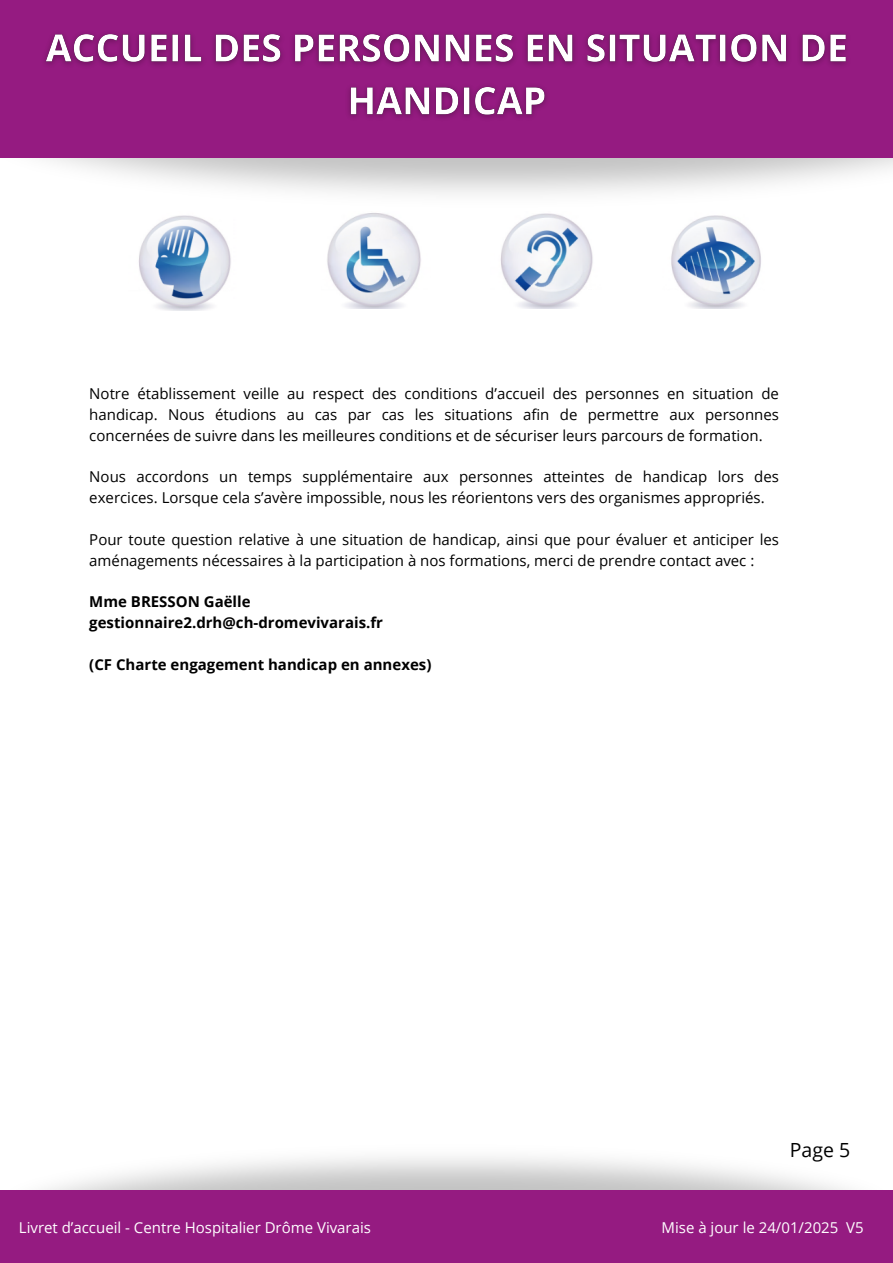
<style>
.page{position:relative;width:893px;height:1263px;background:#fff}
.page>*{position:absolute;margin:0;border:0;box-sizing:border-box;transform-origin:0 0}
.t1{font:19.5px "Open Sans";color:#000}
.t2{font:15px/20.9px "Open Sans";color:#000}
.t3{font:700 15px/20.9px "Open Sans";color:#000}
.t4{font:15px "Open Sans";color:#fff}
</style>
<div class="page">
<img style="left:0;top:157px;width:893px;height:37px">
<div style="left:0;top:0;width:893px;height:157px;background:#951b81"></div>
<div style="left:0;top:1190px;width:893px;height:73px;background:#951b81"></div>
<img style="left:138px;top:215px;width:93px;height:96px">
<img style="left:671px;top:215px;width:90px;height:93px">
<img style="left:500px;top:213px;width:93px;height:95px">
<img style="left:327px;top:213px;width:94px;height:95px">
<img style="left:45px;top:33px;width:802px;height:85px">
<p class="t2" style="left:89px;top:383px;width:691px;text-align:justify">Notre établissement veille au respect des conditions d’accueil des personnes en situation de handicap. Nous étudions au cas par cas les situations afin de permettre aux personnes concernées de suivre dans les meilleures conditions et de sécuriser leurs parcours de formation.</p>
<p class="t2" style="left:89px;top:466px;width:691px">Nous accordons un temps supplémentaire aux personnes atteintes de handicap lors des exercices. Lorsque cela s’avère impossible, nous les réorientons vers des organismes appropriés.</p>
<p class="t2" style="left:89px;top:528px;width:691px">Pour toute question relative à une situation de handicap, ainsi que pour évaluer et anticiper les aménagements nécessaires à la participation à nos formations, merci de prendre contact avec :</p>
<p class="t3" style="left:89px;top:591px;width:295px">Mme BRESSON Gaëlle gestionnaire2.drh@ch-dromevivarais.fr</p>
<p class="t3" style="left:89px;top:653px;width:343px">(CF Charte engagement handicap en annexes)</p>
<h1 class="t1" style="left:790px;top:1136px;width:62px">Page 5</h1>
<p class="t4" style="left:19px;top:1217px;width:354px">Livret d’accueil - Centre Hospitalier Drôme Vivarais</p>
<p class="t4" style="left:661px;top:1217px;width:204px">Mise à jour le 24/01/2025 V5</p>
</div>
